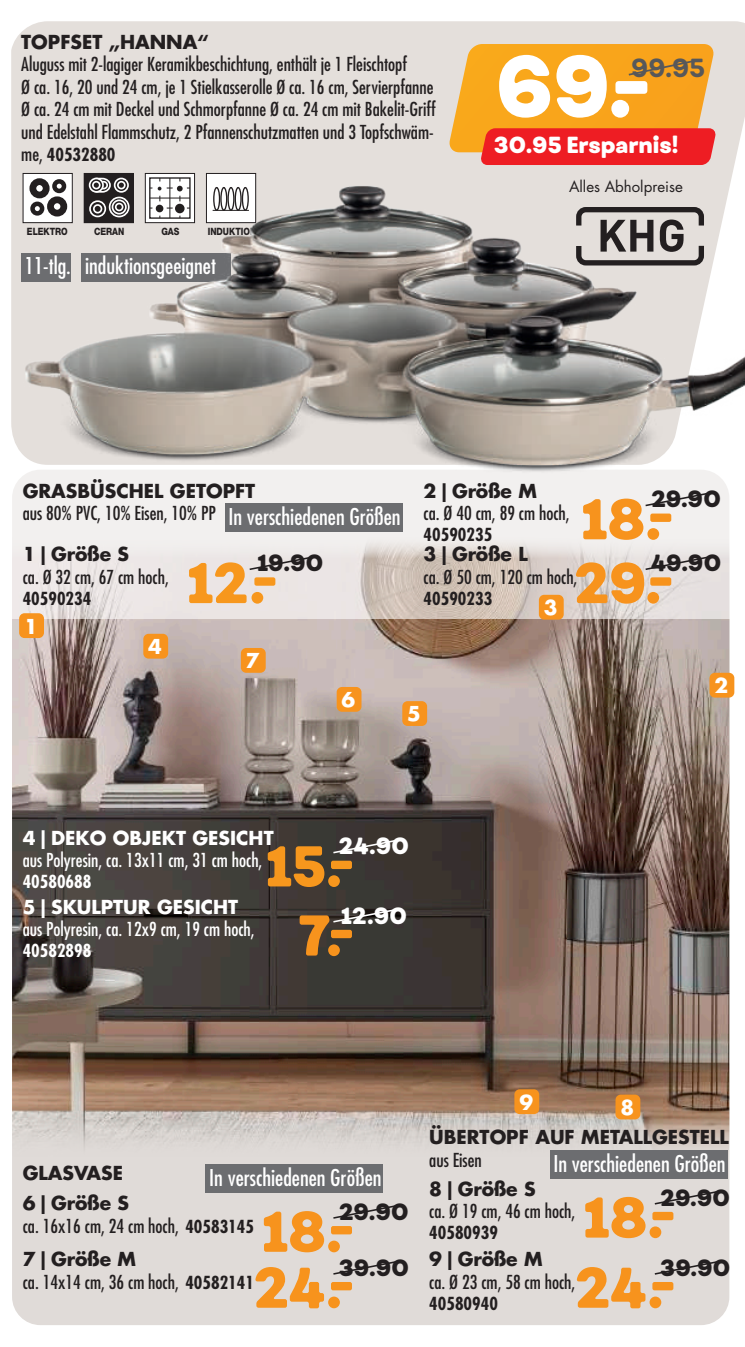
<style>
.page{position:relative;width:745px;height:1347px;background:#fff}
.page>*{position:absolute;margin:0;border:0;box-sizing:border-box;transform-origin:0 0}
.t1{font:800 83.75px "Fibra One";color:#fff}
.t2{font:800 55px "Fibra One";letter-spacing:-.01em;color:#f7931d}
.t3{font:800 55px "Fibra One";color:#f7971d}
.t4{font:800 25px "Fibra One";color:#57585a}
.t5{font:condensed 22.5px "Futura Std";color:#fff}
.t6{font:800 22.5px "Fibra One";letter-spacing:.01em;color:#231f20}
.t7{font:800 22.5px "Fibra One";letter-spacing:.01em;color:#fff}
.t8{font:800 22.25px "Fibra One";color:#fff}
.t9{font:700 20px "Futura Std";color:#fff}
.t10{font:condensed 18.75px/22.5px "Futura Std";color:#231f20}
.t11{font:700 18.75px/30px "Futura Std";color:#231f20}
.t12{font:condensed 18.75px "Futura Std";color:#fff}
.t13{font:700 18.75px "Futura Std";color:#fff}
.t14{font:700 condensed 17.5px "Futura Std";color:#231f20}
.t15{font:700 condensed 17.5px "Futura Std";color:#fff}
.t16{font:15px "Futura Std";color:#231f20}
.t17{font:800 10px "Helvetica Neue LT";color:#231f20;scale:.83 1}
.s1{font-weight:400;font-size:18.75px}
.s2{font-weight:700;font-size:17.5px}
.s3{font-weight:700;font-stretch:normal}
</style>
<div class="page">
<div style="left:12px;top:469px;width:717px;height:856px;background:#e0dbd8;border-radius:28px"></div>
<img style="left:12px;top:618px;width:717px;height:541px">
<svg style="left:12px;top:487px;width:718px;height:131px;fill:#ede9e7"></svg>
<svg style="left:331px;top:837px;width:72px;height:17px"></svg>
<svg style="left:331px;top:906px;width:72px;height:17px"></svg>
<svg style="left:248px;top:554px;width:71px;height:17px"></svg>
<svg style="left:643px;top:490px;width:71px;height:17px"></svg>
<svg style="left:643px;top:554px;width:71px;height:17px"></svg>
<svg style="left:333px;top:1204px;width:69px;height:15px"></svg>
<svg style="left:333px;top:1260px;width:69px;height:15px"></svg>
<div style="left:206px;top:1164px;width:177px;height:28px;background:#6c6d70"></div>
<div style="left:225px;top:503px;width:177px;height:28px;background:#6c6d70"></div>
<div style="left:549px;top:1150px;width:177px;height:28px;background:#6c6d70"></div>
<svg style="left:654px;top:1190px;width:69px;height:15px"></svg>
<svg style="left:654px;top:1260px;width:69px;height:15px"></svg>
<div style="left:143px;top:634px;width:25px;height:24px;background:#f7931d;border-radius:5px"></div>
<div style="left:402px;top:701px;width:25px;height:25px;background:#f7931d;border-radius:5px"></div>
<div style="left:336px;top:687px;width:25px;height:24px;background:#f7931d;border-radius:5px"></div>
<div style="left:615px;top:1094px;width:25px;height:25px;background:#f7931d;border-radius:5px"></div>
<div style="left:241px;top:648px;width:24px;height:25px;background:#f7931d;border-radius:5px"></div>
<div style="left:514px;top:1089px;width:25px;height:25px;background:#f7931d;border-radius:5px"></div>
<div style="left:19px;top:613px;width:25px;height:25px;background:#f7931d;border-radius:5px"></div>
<div style="left:709px;top:673px;width:24px;height:24px;background:#f7931d;border-radius:5px"></div>
<div style="left:538px;top:595px;width:25px;height:24px;background:#f7931d;border-radius:5px"></div>
<div style="left:11px;top:21px;width:733px;height:415px;background:#e4dfdb"></div>
<div style="left:23px;top:173px;width:50px;height:50px;border:1px solid #231f20"></div>
<div style="left:84px;top:173px;width:50px;height:50px;border:1px solid #231f20"></div>
<div style="left:145px;top:173px;width:50px;height:50px;border:1px solid #231f20"></div>
<div style="left:206px;top:173px;width:50px;height:50px;border:1px solid #231f20"></div>
<img style="left:13px;top:176px;width:731px;height:311px">
<svg style="left:575px;top:207px;width:128px;height:58px;background:#999592"></svg>
<svg style="left:448px;top:44px;width:268px;height:121px;background:#f3862c"></svg>
<p class="t11" style="left:21px;top:26px;width:189px">TOPFSET „HANNA“</p>
<p class="t10" style="left:21px;top:53px;width:416px">Aluguss mit 2-lagiger Keramikbeschichtung, enthält je 1 Fleischtopf<br>Ø ca. 16, 20 und 24 cm, je 1 Stielkasserolle Ø ca. 16 cm, Servierpfanne Ø ca. 24 cm mit Deckel und Schmorpfanne Ø ca. 24 cm mit Bakelit-Griff und Edelstahl Flammschutz, 2 Pfannenschutzmatten und 3 Topfschwäm-</p>
<p class="t14" style="left:21px;top:144px;width:96px"><span class="s1">me,</span> 40532880</p>
<p class="t17" style="left:27px;top:226px;width:51px">ELEKTRO</p>
<p class="t17" style="left:94px;top:226px;width:38px">CERAN</p>
<p class="t17" style="left:161px;top:226px;width:23px">GAS</p>
<p class="t17" style="left:207px;top:226px;width:60px">INDUKTION</p>
<p class="t5" style="left:25px;top:252px;width:192px">11-tlg. induktionsgeeignet</p>
<h1 class="t1" style="left:495px;top:31px;width:157px">69.-</h1>
<h3 class="t4" style="left:630px;top:52px;width:75px">99.95</h3>
<p class="t8" style="left:493px;top:130px;width:186px">30.95 Ersparnis!</p>
<p class="t16" style="left:568px;top:177px;width:115px">Alles Abholpreise</p>
<p class="t11" style="left:23px;top:475px;width:234px">GRASBÜSCHEL GETOPFT</p>
<p class="t10" style="left:23px;top:502px;width:194px">aus 80% PVC, 10% Eisen, 10% PP</p>
<p class="t11" style="left:23px;top:539px;width:108px">1| Größe S</p>
<p class="t10" style="left:23px;top:565px;width:148px">ca. Ø 32 cm, 67 cm hoch,</p>
<p class="t14" style="left:23px;top:587px;width:70px">40590234</p>
<p class="t5" style="left:228px;top:503px;width:174px">In verschiedenen Größen</p>
<p class="t6" style="left:257px;top:548px;width:68px">19.90</p>
<h2 class="t3" style="left:186px;top:547px;width:93px">12.-</h2>
<p class="t9" style="left:24px;top:612px;width:15px">1</p>
<p class="t9" style="left:148px;top:633px;width:15px">4</p>
<p class="t9" style="left:246px;top:647px;width:15px">7</p>
<p class="t9" style="left:341px;top:686px;width:15px">6</p>
<p class="t11" style="left:423px;top:475px;width:115px">2| Größe M</p>
<p class="t10" style="left:423px;top:502px;width:148px">ca. Ø 40 cm, 89 cm hoch,</p>
<p class="t14" style="left:423px;top:524px;width:70px">40590235</p>
<p class="t11" style="left:423px;top:539px;width:106px">3| Größe L</p>
<p class="t10" style="left:423px;top:565px;width:155px">ca. Ø 50 cm, 120 cm hoch,</p>
<p class="t14" style="left:423px;top:587px;width:70px">40590233</p>
<p class="t6" style="left:651px;top:484px;width:71px">29.90</p>
<h2 class="t2" style="left:580px;top:483px;width:95px">18.-</h2>
<p class="t6" style="left:650px;top:548px;width:71px">49.90</p>
<h2 class="t2" style="left:573px;top:547px;width:101px">29.-</h2>
<p class="t9" style="left:543px;top:594px;width:15px">3</p>
<p class="t9" style="left:407px;top:700px;width:15px">5</p>
<p class="t9" style="left:714px;top:672px;width:15px">2</p>
<p class="t13" style="left:23px;top:825px;width:252px">4| DEKO OBJEKT GESICHT</p>
<p class="t12" style="left:23px;top:849px;width:241px">aus Polyresin, ca. 13x11 cm, 31 cm hoch,</p>
<p class="t15" style="left:23px;top:871px;width:70px">40580688</p>
<p class="t7" style="left:339px;top:831px;width:71px">24.90</p>
<h2 class="t3" style="left:265px;top:830px;width:91px">15.-</h2>
<p class="t13" style="left:23px;top:894px;width:217px">5| SKULPTUR GESICHT</p>
<p class="t12" style="left:23px;top:918px;width:233px">aus Polyresin, ca. 12x9 cm, 19 cm hoch,</p>
<p class="t15" style="left:23px;top:940px;width:70px">40582898</p>
<p class="t7" style="left:340px;top:900px;width:67px">12.90</p>
<h2 class="t2" style="left:298px;top:899px;width:58px">7.-</h2>
<p class="t11" style="left:23px;top:1157px;width:108px">GLASVASE<br>6|Größe S</p>
<p class="t10" style="left:23px;top:1208px;width:233px;line-height:33.5px">ca. 16x16 cm, 24 cm hoch, <span class="s2">40583145<br></span><span class="s3">7|Größe M</span></p>
<p class="t10" style="left:23px;top:1270px;width:233px">ca. 14x14 cm, 36 cm hoch, <span class="s2">40582141</span></p>
<p class="t5" style="left:209px;top:1164px;width:174px">In verschiedenen Größen</p>
<p class="t6" style="left:339px;top:1196px;width:71px">29.90</p>
<h2 class="t2" style="left:261px;top:1195px;width:95px">18.-</h2>
<p class="t6" style="left:338px;top:1252px;width:72px">39.90</p>
<h2 class="t2" style="left:253px;top:1251px;width:103px">24.-</h2>
<p class="t9" style="left:519px;top:1088px;width:15px">9</p>
<p class="t9" style="left:620px;top:1094px;width:15px">8</p>
<p class="t11" style="left:429px;top:1122px;width:301px">ÜBERTOPF AUF METALLGESTELL</p>
<p class="t10" style="left:429px;top:1148px;width:54px">aus Eisen</p>
<p class="t11" style="left:429px;top:1173px;width:108px">8| Größe S</p>
<p class="t10" style="left:429px;top:1200px;width:148px">ca. Ø 19 cm, 46 cm hoch,</p>
<p class="t14" style="left:429px;top:1222px;width:70px">40580939</p>
<p class="t5" style="left:553px;top:1149px;width:174px">In verschiedenen Größen</p>
<p class="t6" style="left:660px;top:1182px;width:71px">29.90</p>
<h2 class="t2" style="left:582px;top:1181px;width:95px">18.-</h2>
<p class="t11" style="left:429px;top:1243px;width:115px">9| Größe M</p>
<p class="t10" style="left:429px;top:1270px;width:148px">ca. Ø 23 cm, 58 cm hoch,</p>
<p class="t14" style="left:429px;top:1292px;width:70px">40580940</p>
<p class="t6" style="left:659px;top:1252px;width:72px">39.90</p>
<h2 class="t2" style="left:574px;top:1251px;width:103px">24.-</h2>
</div>
